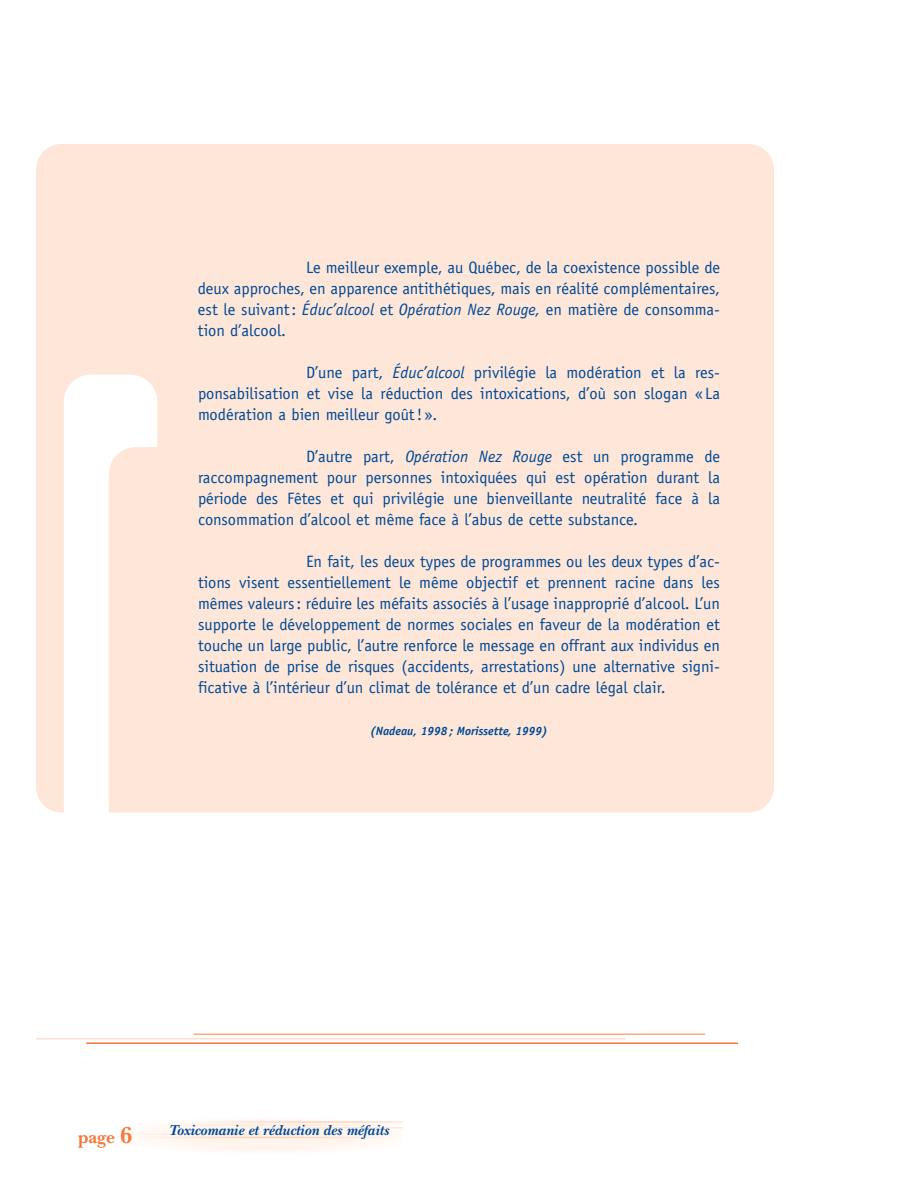
<style>
.page{position:relative;width:918px;height:1188px;background:#fff}
.page>*{position:absolute;margin:0;border:0;box-sizing:border-box;transform-origin:0 0}
.t1{font:700 18px "New Baskerville";color:#f4793e}
.t2{font:16.5px/21px "Officina Sans";color:#004896;text-align:justify}
.t3{font:italic 700 15px "New Baskerville";color:#004896}
.t4{font:italic 700 12px "Officina Sans";color:#004896}
.s1{font-style:italic}
.s2{font-size:24px}
</style>
<div class="page">
<div style="left:36px;top:144px;width:738px;height:669px;background:#fee7d8;border-radius:26px"></div>
<svg style="left:64px;top:375px;width:93px;height:760px;fill:#fff"></svg>
<img style="left:125px;top:1109px;width:278px;height:43px">
<hr style="left:86px;top:1042px;width:652px;height:2px;background:#f4793e">
<hr style="left:193px;top:1034px;width:512px;height:1px;background:#f9ab81">
<hr style="left:36px;top:1038px;width:590px;height:2px;background:#fee0ce">
<p class="t2" style="left:198px;top:258px;width:524px;text-indent:108px">Le meilleur exemple, au Québec, de la coexistence possible de deux approches, en apparence antithétiques, mais en réalité complémentaires, est le suivant: <span class="s1">Éduc’alcool</span> et <span class="s1">Opération Nez Rouge,</span> en matière de consomma&shy;tion d’alcool.</p>
<p class="t2" style="left:198px;top:363px;width:524px;text-indent:108px">D’une part, <span class="s1">Éduc’alcool</span> privilégie la modération et la res&shy;ponsabilisation et vise la réduction des intoxications, d’où son slogan «La modération a bien meilleur goût!».</p>
<p class="t2" style="left:198px;top:447px;width:524px;text-indent:108px">D’autre part, <span class="s1">Opération Nez Rouge</span> est un programme de raccompagnement pour personnes intoxiquées qui est opération durant la période des Fêtes et qui privilégie une bienveillante neutralité face à la consommation d’alcool et même face à l’abus de cette substance.</p>
<p class="t2" style="left:198px;top:552px;width:524px;text-indent:108px">En fait, les deux types de programmes ou les deux types d’ac&shy;tions visent essentiellement le même objectif et prennent racine dans les mêmes valeurs: réduire les méfaits associés à l’usage inapproprié d’alcool. L’un supporte le développement de normes sociales en faveur de la modération et touche un large public, l’autre renforce le message en offrant aux individus en situation de prise de risques (accidents, arrestations) une alternative signi&shy;ficative à l’intérieur d’un climat de tolérance et d’un cadre légal clair.</p>
<p class="t4" style="left:370px;top:726px;width:179px">(Nadeau, 1998; Morissette, 1999)</p>
<p class="t1" style="left:78px;top:1131px;width:56px">page <span class="s2">6</span></p>
<p class="t3" style="left:169px;top:1125px;width:222px">Toxicomanie et réduction des méfaits</p>
</div>
